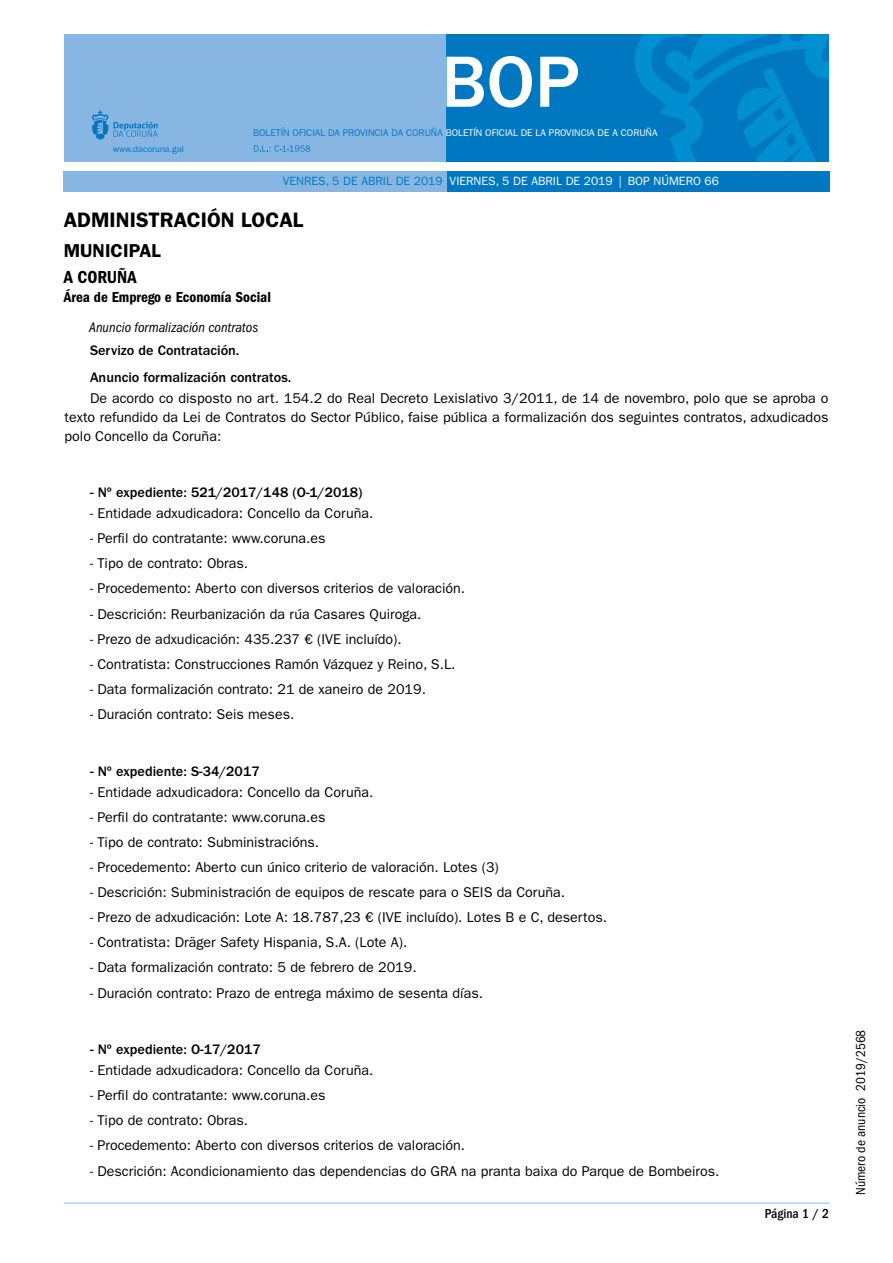
<style>
.page{position:relative;width:893px;height:1263px;background:#fff}
.page>*{position:absolute;margin:0;border:0;box-sizing:border-box;transform-origin:0 0}
.t1{font:500 75px "ITC Franklin Gothic Std";color:#fff}
.t2{font:600 21px "ITC Franklin Gothic Std";color:#000}
.t3{font:600 18.75px "ITC Franklin Gothic Std";color:#000}
.t4{font:18px "ITC Franklin Gothic Std Dm Cd";color:#000}
.t5{font:15px "ITC Franklin Gothic Std Dm Cd";color:#000}
.t6{font:14.25px/18.8px "ITC Franklin Gothic Std";color:#000;text-align:justify}
.t7{font:500 14.25px/27.3px "ITC Franklin Gothic Std";color:#000}
.t8{font:italic condensed 14.25px "ITC Franklin Gothic Std";color:#000}
.t9{font:condensed 13.5px "ITC Franklin Gothic Std";color:#000}
.t10{font:500 condensed 13.5px "ITC Franklin Gothic Std";color:#000}
.t11{font:12px "ITC Franklin Gothic Std";color:#fff}
.t12{font:9.75px "ITC Franklin Gothic Std";color:#fff}
.t13{font:9px "ITC Franklin Gothic Std";color:#0078c1}
.s1{color:#0078c1}
</style>
<div class="page">
<div style="left:64px;top:34px;width:382px;height:128px;background:#88b6e3"></div>
<div style="left:446px;top:34px;width:383px;height:128px;background:#0078c1"></div>
<svg style="left:254px;top:145px;width:56px;height:7px"></svg>
<svg style="left:92px;top:110px;width:66px;height:30px"></svg>
<svg style="left:635px;top:34px;width:194px;height:128px"></svg>
<div style="left:446px;top:171px;width:383px;height:20px;background:#0078c1"></div>
<div style="left:64px;top:171px;width:383px;height:20px;background:#88b6e3"></div>
<hr style="left:64px;top:1203px;width:765px;height:1px;background:#88b6e3">
<p class="t13" style="left:113px;top:143px;width:72px">www.dacoruna.gal</p>
<h1 class="t1" style="left:441px;top:40px;width:140px">BOP</h1>
<p class="t12" style="left:253px;top:127px;width:406px"><span class="s1">BOLETÍN OFICIAL DA PROVINCIA DA CORUÑA</span> BOLETÍN OFICIAL DE LA PROVINCIA DE A CORUÑA</p>
<p class="t11" style="left:283px;top:174px;width:438px"><span class="s1">VENRES, 5 DE ABRIL DE 2019</span> VIERNES, 5 DE ABRIL DE 2019 | BOP NÚMERO 66</p>
<h2 class="t2" style="left:64px;top:207px;width:229px">ADMINISTRACIÓN LOCAL</h2>
<h3 class="t3" style="left:64px;top:239px;width:88px">MUNICIPAL</h3>
<p class="t4" style="left:64px;top:267px;width:74px">A Coruña</p>
<p class="t5" style="left:64px;top:289px;width:209px">Área de Emprego e Economía Social</p>
<p class="t8" style="left:89px;top:319px;width:170px">Anuncio formalización contratos</p>
<p class="t7" style="left:90px;top:337px;width:203px">Servizo de Contratación.<br>Anuncio formalización contratos.</p>
<p class="t6" style="left:65px;top:389px;width:765px;text-indent:26px">De acordo co disposto no art. 154.2 do Real Decreto Lexislativo 3/2011, de 14 de novembro, polo que se aproba o texto refundido da Lei de Contratos do Sector Público, faise pública a formalización dos seguintes contratos, adxudicados polo Concello da Coruña:</p>
<p class="t7" style="left:90px;top:479px;width:274px">- Nº expediente: 521/2017/148 (O-1/2018)</p>
<p class="t6" style="left:90px;top:504px;width:285px">- Entidade adxudicadora: Concello da Coruña.</p>
<p class="t6" style="left:90px;top:529px;width:237px">- Perfil do contratante: www.coruna.es</p>
<p class="t6" style="left:90px;top:554px;width:160px">- Tipo de contrato: Obras.</p>
<p class="t6" style="left:90px;top:579px;width:377px">- Procedemento: Aberto con diversos criterios de valoración.</p>
<p class="t6" style="left:90px;top:604px;width:333px">- Descrición: Reurbanización da rúa Casares Quiroga.</p>
<p class="t6" style="left:90px;top:629px;width:313px">- Prezo de adxudicación: 435.237 € (IVE incluído).</p>
<p class="t6" style="left:90px;top:655px;width:367px">- Contratista: Construcciones Ramón Vázquez y Reino, S.L.</p>
<p class="t6" style="left:90px;top:680px;width:337px">- Data formalización contrato: 21 de xaneiro de 2019.</p>
<p class="t6" style="left:90px;top:705px;width:206px">- Duración contrato: Seis meses.</p>
<p class="t7" style="left:90px;top:757px;width:171px">- Nº expediente: S-34/2017</p>
<p class="t6" style="left:90px;top:782px;width:285px">- Entidade adxudicadora: Concello da Coruña.</p>
<p class="t6" style="left:90px;top:807px;width:237px">- Perfil do contratante: www.coruna.es</p>
<p class="t6" style="left:90px;top:833px;width:231px">- Tipo de contrato: Subministracións.</p>
<p class="t6" style="left:90px;top:858px;width:410px">- Procedemento: Aberto cun único criterio de valoración. Lotes (3)</p>
<p class="t6" style="left:90px;top:883px;width:477px">- Descrición: Subministración de equipos de rescate para o SEIS da Coruña.</p>
<p class="t6" style="left:90px;top:908px;width:518px">- Prezo de adxudicación: Lote A: 18.787,23 € (IVE incluído). Lotes B e C, desertos.</p>
<p class="t6" style="left:90px;top:933px;width:319px">- Contratista: Dräger Safety Hispania, S.A. (Lote A).</p>
<p class="t6" style="left:90px;top:958px;width:328px">- Data formalización contrato: 5 de febrero de 2019.</p>
<p class="t6" style="left:90px;top:983px;width:395px">- Duración contrato: Prazo de entrega máximo de sesenta días.</p>
<p class="t7" style="left:90px;top:1036px;width:172px">- Nº expediente: O-17/2017</p>
<p class="t6" style="left:90px;top:1061px;width:285px">- Entidade adxudicadora: Concello da Coruña.</p>
<p class="t6" style="left:90px;top:1086px;width:237px">- Perfil do contratante: www.coruna.es</p>
<p class="t6" style="left:90px;top:1111px;width:160px">- Tipo de contrato: Obras.</p>
<p class="t6" style="left:90px;top:1136px;width:377px">- Procedemento: Aberto con diversos criterios de valoración.</p>
<p class="t6" style="left:90px;top:1161px;width:631px">- Descrición: Acondicionamiento das dependencias do GRA na pranta baixa do Parque de Bombeiros.</p>
<p class="t10" style="left:765px;top:1206px;width:66px">Página 1 / 2</p>
<p class="t9" style="left:853px;top:1195px;width:167px;rotate:-90deg">Número de anuncio 2019/2568</p>
</div>
